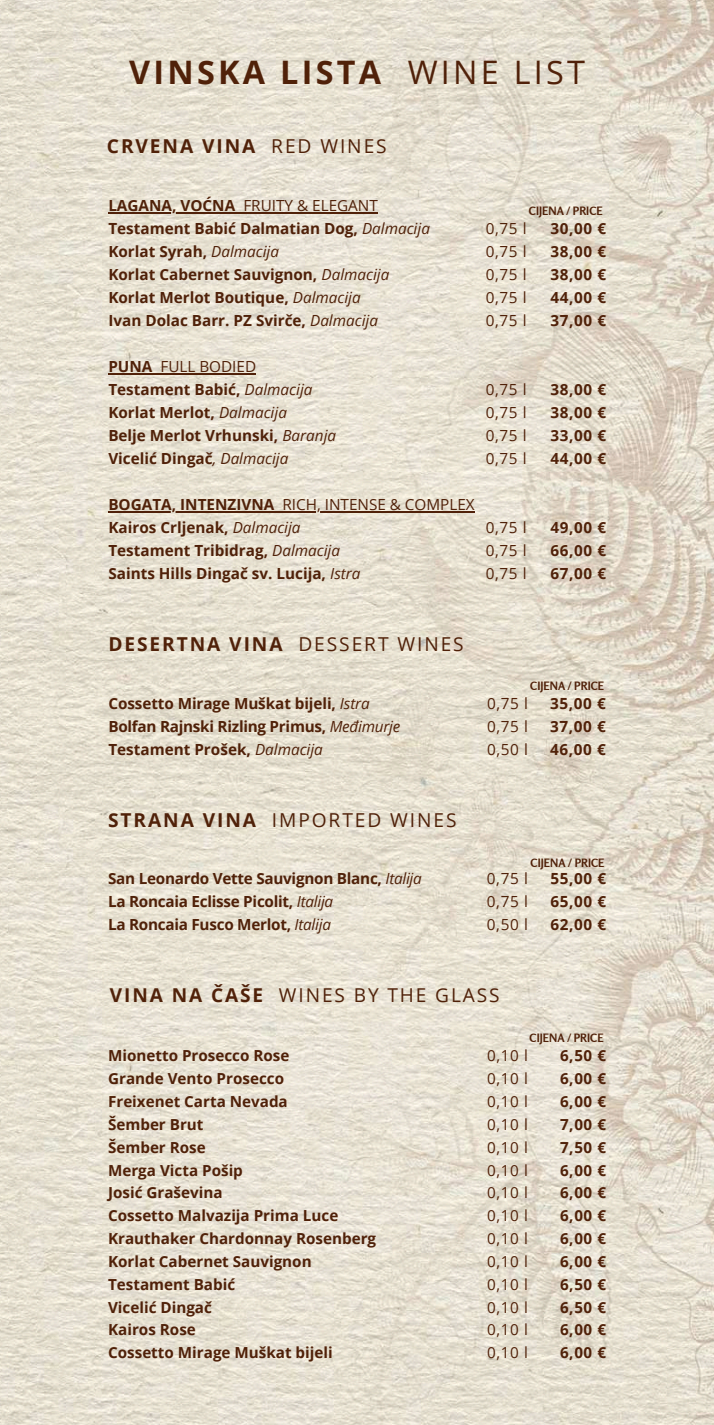
<style>
.page{position:relative;width:714px;height:1425px;background:#fff}
.page>*{position:absolute;margin:0;border:0;box-sizing:border-box;transform-origin:0 0}
.t1{font:700 32.38px "Open Sans";letter-spacing:.1em;color:#502109}
.t2{font:700 19.25px "Open Sans";letter-spacing:.1em;color:#502109}
.t3{font:19.25px "Open Sans";letter-spacing:.1em;color:#502109}
.t4{font:19.07px "Open Sans";letter-spacing:.1em;color:#502109}
.t5{font:700 15.4px/22.9px "Open Sans";letter-spacing:.04em;color:#502109;text-align:justify}
.t6{font:15.4px/22.9px "Open Sans";letter-spacing:.04em;color:#502109;text-align:justify}
.t7{font:700 15.22px/22.9px "Open Sans";color:#502109}
.t8{font:15.22px/22.9px "Open Sans";letter-spacing:.04em;color:#502109;text-align:justify}
.t9{font:700 15.22px/22.9px "Open Sans";letter-spacing:-.02em;color:#502109}
.t10{font:700 11.55px "Rosario";color:#502109}
.s1{font-weight:400}
.s2{font-weight:400;font-style:italic}
.s3{font-weight:700}
</style>
<div class="page">
<img style="left:0;top:0;width:714px;height:1424px">
<hr style="left:108px;top:212px;width:127px;height:2px;background:#502109">
<svg style="left:235px;top:212px;width:8px;height:2px"></svg>
<hr style="left:243px;top:212px;width:135px;height:2px;background:#502109">
<hr style="left:108px;top:373px;width:45px;height:1px;background:#502109">
<hr style="left:160px;top:373px;width:96px;height:1px;background:#502109">
<hr style="left:108px;top:511px;width:166px;height:1px;background:#502109">
<hr style="left:282px;top:511px;width:193px;height:1px;background:#502109">
<h1 class="t1" style="left:129px;top:49px;width:457px">VINSKA LISTA <span class="s1">WINE LIST</span></h1>
<p class="t2" style="left:107px;top:132px;width:281px">CRVENA VINA <span class="s1">RED WINES</span></p>
<p class="t7" style="left:108px;top:194px;width:323px">LAGANA, VOĆNA <span class="s1">FRUITY &amp; ELEGANT </span>Testament Babić Dalmatian Dog, <span class="s2">Dalmacija </span>Korlat Syrah, <span class="s2">Dalmacija<br></span>Korlat Cabernet Sauvignon, <span class="s2">Dalmacija </span>Korlat Merlot Boutique, <span class="s2">Dalmacija<br></span>Ivan Dolac Barr. PZ Svirče, <span class="s2">Dalmacija</span></p>
<p class="t7" style="left:108px;top:354px;width:229px">PUNA <span class="s1">FULL BODIED<br></span>Testament Babić, <span class="s2">Dalmacija<br></span>Korlat Merlot, <span class="s2">Dalmacija<br></span>Belje Merlot Vrhunski, <span class="s2">Baranja<br></span>Vicelić Dingač<span class="s2">, Dalmacija</span></p>
<p class="t7" style="left:108px;top:492px;width:368px">BOGATA, INTENZIVNA <span class="s1">RICH, INTENSE &amp; COMPLEX </span>Kairos Crljenak, <span class="s2">Dalmacija<br></span>Testament Tribidrag, <span class="s2">Dalmacija<br></span>Saints Hills Dingač sv. Lucija, <span class="s2">Istra</span></p>
<p class="t10" style="left:529px;top:203px;width:75px">CIJENA / PRICE</p>
<p class="t8" style="left:486px;top:217px;width:42px">0,75 l 0,75 l 0,75 l 0,75 l 0,75 l</p>
<p class="t8" style="left:486px;top:377px;width:42px">0,75 l 0,75 l 0,75 l 0,75 l</p>
<p class="t8" style="left:486px;top:515px;width:42px">0,75 l 0,75 l 0,75 l</p>
<p class="t7" style="left:550px;top:217px;width:57px;text-align:justify">30,00 € 38,00 € 38,00 € 44,00 € 37,00 €</p>
<p class="t7" style="left:550px;top:377px;width:57px;text-align:justify">38,00 € 38,00 € 33,00 € 44,00 €</p>
<p class="t7" style="left:550px;top:515px;width:57px;text-align:justify">49,00 € 66,00 € 67,00 €</p>
<p class="t2" style="left:108px;top:630px;width:357px">DESERTNA VINA <span class="s1">DESSERT WINES</span></p>
<p class="t10" style="left:530px;top:678px;width:75px">CIJENA / PRICE</p>
<p class="t7" style="left:108px;top:691px;width:293px">Cossetto Mirage Muškat bijeli, <span class="s2">Istra<br></span>Bolfan Rajnski Rizling Primus, <span class="s2">Međimurje<br></span>Testament Prošek, <span class="s2">Dalmacija</span></p>
<p class="t6" style="left:487px;top:691px;width:42px">0,75 l 0,75 l 0,50 l</p>
<p class="t5" style="left:550px;top:691px;width:57px">35,00 € 37,00 € 46,00 €</p>
<p class="t3" style="left:108px;top:806px;width:350px"><span class="s3">STRANA VINA</span> IMPORTED WINES</p>
<p class="t10" style="left:531px;top:855px;width:75px">CIJENA / PRICE</p>
<p class="t9" style="left:108px;top:866px;width:315px">San Leonardo Vette Sauvignon Blanc, <span class="s2">Italija<br></span>La Roncaia Eclisse Picolit, <span class="s2">Italija<br></span>La Roncaia Fusco Merlot, <span class="s2">Italija</span></p>
<p class="t6" style="left:487px;top:866px;width:42px">0,75 l 0,75 l 0,50 l</p>
<p class="t5" style="left:550px;top:866px;width:57px">55,00 € 65,00 € 62,00 €</p>
<p class="t4" style="left:110px;top:981px;width:391px"><span class="s3">VINA NA ČAŠE</span> WINES BY THE GLASS</p>
<p class="t10" style="left:530px;top:1030px;width:75px">CIJENA / PRICE</p>
<p class="t7" style="left:108px;top:1043px;width:270px">Mionetto Prosecco Rose<br>Grande Vento Prosecco<br>Freixenet Carta Nevada<br>Šember Brut<br>Šember Rose<br>Merga Victa Pošip<br>Josić Graševina<br>Cossetto Malvazija Prima Luce<br>Krauthaker Chardonnay Rosenberg<br>Korlat Cabernet Sauvignon<br>Testament Babić<br>Vicelić Dingač<br>Kairos Rose<br>Cossetto Mirage Muškat bijeli</p>
<p class="t8" style="left:487px;top:1043px;width:42px">0,10 l 0,10 l 0,10 l 0,10 l 0,10 l 0,10 l 0,10 l 0,10 l 0,10 l 0,10 l 0,10 l 0,10 l 0,10 l 0,10 l</p>
<p class="t7" style="left:560px;top:1043px;width:48px;text-align:justify">6,50 € 6,00 € 6,00 € 7,00 € 7,50 € 6,00 € 6,00 € 6,00 € 6,00 € 6,00 € 6,50 € 6,50 € 6,00 € 6,00 €</p>
</div>
